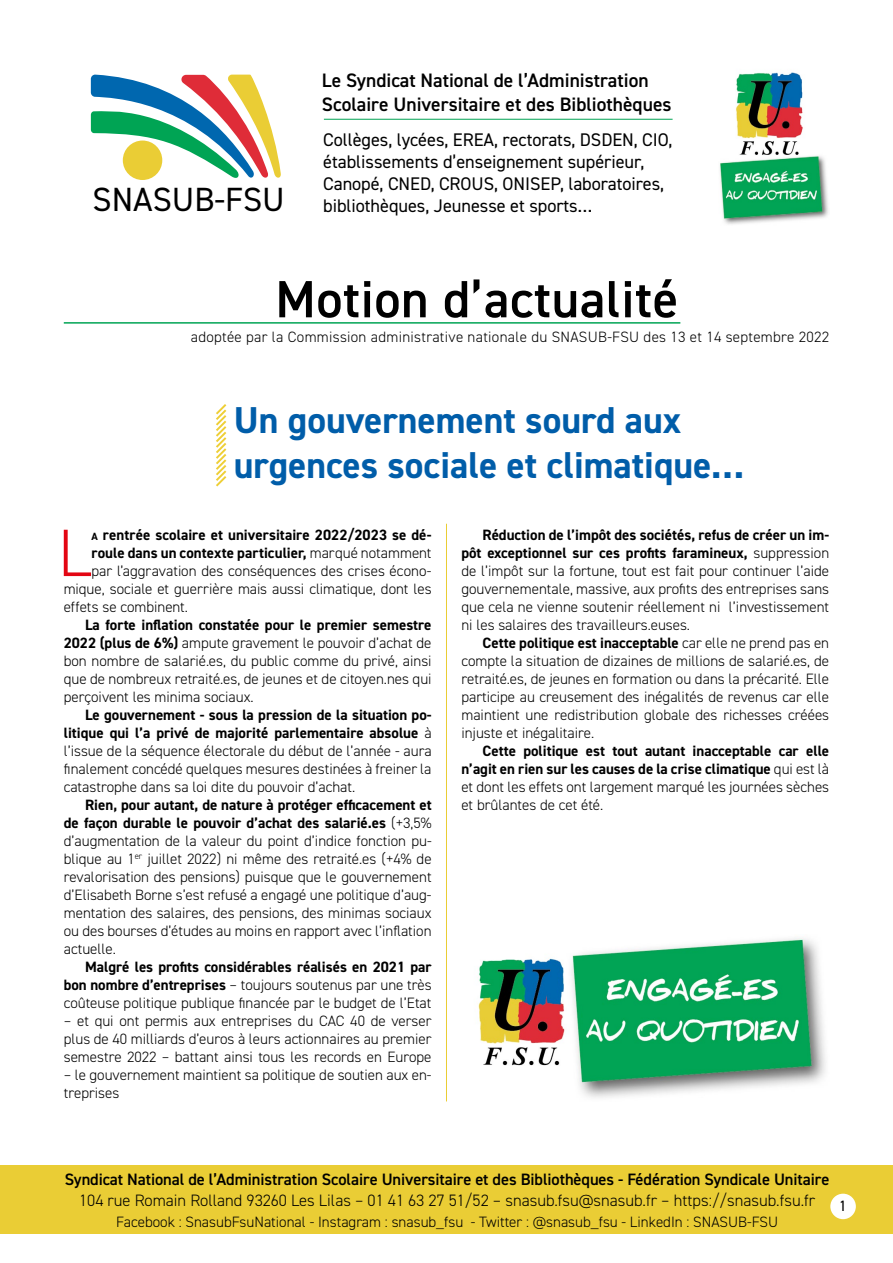
<style>
.page{position:relative;width:893px;height:1263px;background:#fff}
.page>*{position:absolute;margin:0;border:0;box-sizing:border-box;transform-origin:0 0}
.t1{font:300 67.2px "DIN2014";color:#e30613}
.t2{font:600 52.5px "DIN2014";letter-spacing:.01em;color:#000}
.t3{font:700 37.5px/45px "DIN2014";color:#005da9}
.t4{font:33.6px "DIN2014";color:#000}
.t5{font:600 19.5px/23.4px "DIN2014";color:#000}
.t6{font:18.3px/21.9px "DIN2014";letter-spacing:-.005em;color:#000}
.t7{font:600 16.5px "DIN2014";letter-spacing:-.005em;color:#000}
.t8{font:300 16.5px "DIN2014";color:#000}
.t9{font:300 15px/18px "DIN2014";color:#000;text-align:justify}
.t10{font:700 15px/18px "DIN2014";color:#000;text-align:justify}
.t11{font:300 15px "DIN2014";letter-spacing:.02em;color:#000}
.t12{font:15px "DIN2014";color:#000}
.s1{font-size:10.5px}
.s2{font-weight:300}
.s3{font-weight:700}
</style>
<div class="page">
<div style="left:1px;top:1165px;width:892px;height:68px;background:#eacd35"></div>
<div style="left:830px;top:1194px;width:26px;height:25px;background:#fff;border-radius:50%"></div>
<svg style="left:91px;top:74px;width:190px;height:106px"></svg>
<hr style="left:324px;top:119px;width:349px;height:1px;background:#00a454">
<img style="left:720px;top:72px;width:109px;height:152px">
<hr style="left:446px;top:524px;width:1px;height:577px;background:#eacd35">
<svg style="left:216px;top:404px;width:11px;height:83px"></svg>
<hr style="left:64px;top:322px;width:616px;height:2px;background:#00a454">
<img style="left:478px;top:937px;width:348px;height:161px">
<h3 class="t4" style="left:92px;top:179px;width:194px">SNASUB-FSU</h3>
<h3 class="t5" style="left:322px;top:68px;width:351px">Le Syndicat National de l’Administration<br>Scolaire Universitaire et des Bibliothèques</h3>
<p class="t6" style="left:323px;top:128px;width:351px">Collèges, lycées, EREA, rectorats, DSDEN, CIO, établissements d’enseignement supérieur, Canopé, CNED, CROUS, ONISEP, laboratoires, bibliothèques, Jeunesse et sports…</p>
<h2 class="t2" style="left:275px;top:264px;width:404px">Motion d’actualité</h2>
<p class="t11" style="left:191px;top:328px;width:640px">adoptée par la Commission administrative nationale du SNASUB-FSU des 13 et 14 septembre 2022</p>
<h3 class="t3" style="left:234px;top:397px;width:512px">Un gouvernement sourd aux urgences sociale et climatique…</h3>
<h1 class="t1" style="left:58px;top:512px;width:35px">L</h1>
<p class="t10" style="left:91px;top:526px;width:342px"><span class="s1">a</span> rentrée scolaire et universitaire 2022/2023 se dé-</p>
<p class="t10" style="left:91px;top:544px;width:342px">roule dans un contexte particulier, <span class="s2">marqué notamment</span></p>
<p class="t9" style="left:91px;top:562px;width:342px">par l’aggravation des conséquences des crises écono-</p>
<p class="t9" style="left:64px;top:580px;width:369px">mique, sociale et guerrière mais aussi climatique, dont les</p>
<p class="t9" style="left:64px;top:598px;width:126px">effets se combinent.</p>
<p class="t9" style="left:64px;top:616px;width:369px;text-indent:21px"><span class="s3">La forte inflation constatée pour le premier semestre 2022 (plus de 6%)</span> ampute gravement le pouvoir d’achat de bon nombre de salarié.es, du public comme du privé, ainsi que de nombreux retraité.es, de jeunes et de citoyen.nes qui perçoivent les minima sociaux.</p>
<p class="t9" style="left:64px;top:706px;width:369px;text-indent:21px"><span class="s3">Le gouvernement - sous la pression de la situation po&shy;litique qui l’a privé de majorité parlementaire absolue</span> à l’issue de la séquence électorale du début de l’année - aura finalement concédé quelques mesures destinées à freiner la catastrophe dans sa loi dite du pouvoir d’achat.</p>
<p class="t9" style="left:64px;top:796px;width:369px;text-indent:21px"><span class="s3">Rien, pour autant, de nature à protéger efficacement et de façon durable le pouvoir d’achat des salarié.es</span> (+3,5% d’augmentation de la valeur du point d’indice fonction pu&shy;blique au 1<sup>er</sup> juillet 2022) ni même des retraité.es (+4% de revalorisation des pensions) puisque que le gouvernement d’Elisabeth Borne s’est refusé a engagé une politique d’aug&shy;mentation des salaires, des pensions, des minimas sociaux ou des bourses d’études au moins en rapport avec l’inflation actuelle.</p>
<p class="t9" style="left:64px;top:958px;width:369px;text-indent:21px"><span class="s3">Malgré les profits considérables réalisés en 2021 par bon nombre d’entreprises</span> – toujours soutenus par une très coûteuse politique publique financée par le budget de l’Etat</p>
<p class="t9" style="left:64px;top:1012px;width:369px">– et qui ont permis aux entreprises du CAC 40 de verser plus de 40 milliards d’euros à leurs actionnaires au premier semestre 2022 – battant ainsi tous les records en Europe</p>
<p class="t9" style="left:64px;top:1066px;width:369px">– le gouvernement maintient sa politique de soutien aux en&shy;treprises</p>
<p class="t9" style="left:461px;top:526px;width:369px;text-indent:21px"><span class="s3">Réduction de l’impôt des sociétés, refus de créer un im&shy;pôt exceptionnel sur ces profits faramineux,</span> suppression de l’impôt sur la fortune, tout est fait pour continuer l’aide gouvernementale, massive, aux profits des entreprises sans que cela ne vienne soutenir réellement ni l’investissement ni les salaires des travailleurs.euses.</p>
<p class="t9" style="left:461px;top:634px;width:369px;text-indent:21px"><span class="s3">Cette politique est inacceptable</span> car elle ne prend pas en compte la situation de dizaines de millions de salarié.es, de retraité.es, de jeunes en formation ou dans la précarité. Elle participe au creusement des inégalités de revenus car elle maintient une redistribution globale des richesses créées injuste et inégalitaire.</p>
<p class="t10" style="left:461px;top:742px;width:369px;text-indent:21px">Cette politique est tout autant inacceptable car elle n’agit en rien sur les causes de la crise climatique <span class="s2">qui est là et dont les effets ont largement marqué les journées sèches et brûlantes de cet été.</span></p>
<p class="t7" style="left:65px;top:1168px;width:766px">Syndicat National de l’Administration Scolaire Universitaire et des Bibliothèques - Fédération Syndicale Unitaire</p>
<p class="t8" style="left:79px;top:1190px;width:738px">104 rue Romain Rolland 93260 Les Lilas – 01 41 63 27 51/52 – snasub.fsu@snasub.fr – https://snasub.fsu.fr</p>
<p class="t9" style="left:116px;top:1212px;width:663px">Facebook : SnasubFsuNational - Instagram : snasub_fsu - Twitter : @snasub_fsu - LinkedIn : SNASUB-FSU</p>
<p class="t12" style="left:839px;top:1196px;width:9px">1</p>
</div>
